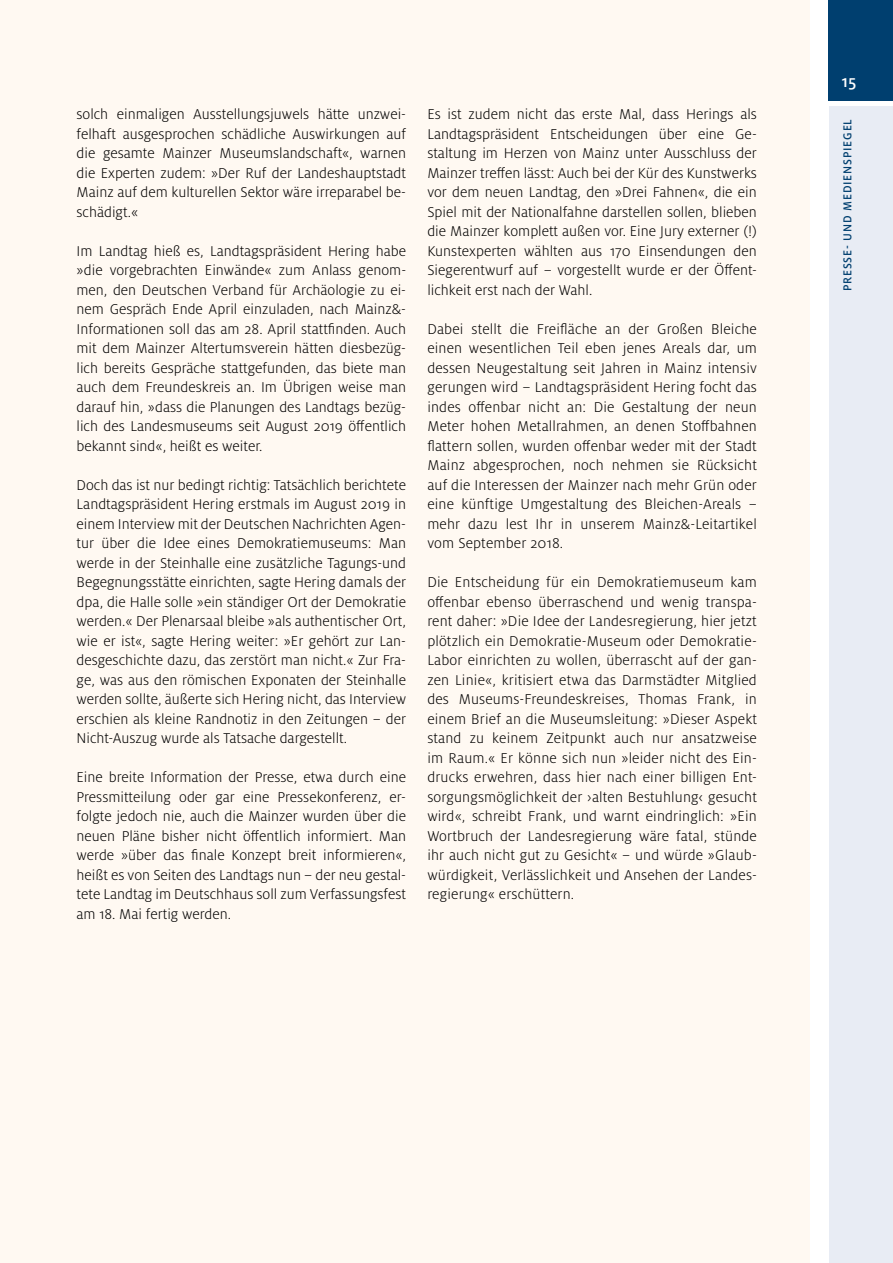
<style>
.page{position:relative;width:893px;height:1263px;background:#fff}
.page>*{position:absolute;margin:0;border:0;box-sizing:border-box;transform-origin:0 0}
.t1{font:500 18px "Milo OT";color:#fff}
.t2{font:300 15.75px/19.5px "Milo OT";color:#000;text-align:justify}
.t3{font:500 12.75px "Milo OT";letter-spacing:.07em;color:#003f6f;scale:.95 1}
</style>
<div class="page">
<div style="left:0;top:0;width:809px;height:1263px;background:#fff9f2"></div>
<div style="left:829px;top:0;width:64px;height:100px;background:#003f6f"></div>
<div style="left:829px;top:106px;width:64px;height:1157px;background:#e8ecf4"></div>
<p class="t2" style="left:77px;top:105px;width:331px">solch einmaligen Ausstellungsjuwels hätte unzwei&shy;felhaft ausgesprochen schädliche Auswirkungen auf die gesamte Mainzer Museumslandschaft«, warnen die Experten zudem: »Der Ruf der Landeshauptstadt Mainz auf dem kulturellen Sektor wäre irreparabel be&shy;schädigt.«</p>
<p class="t2" style="left:77px;top:241px;width:331px">Im Landtag hieß es, Landtagspräsident Hering habe »die vorgebrachten Einwände« zum Anlass genom&shy;men, den Deutschen Verband für Archäologie zu ei&shy;nem Gespräch Ende April einzuladen, nach Mainz&amp;- Informationen soll das am 28. April stattfinden. Auch mit dem Mainzer Altertumsverein hätten diesbezüg&shy;lich bereits Gespräche stattgefunden, das biete man auch dem Freundeskreis an. Im Übrigen weise man darauf hin, »dass die Planungen des Landtags bezüg&shy;lich des Landesmuseums seit August 2019 öffentlich bekannt sind«, heißt es weiter.</p>
<p class="t2" style="left:77px;top:475px;width:331px">Doch das ist nur bedingt richtig: Tatsächlich berichtete Landtagspräsident Hering erstmals im August 2019 in einem Interview mit der Deutschen Nachrichten Agen&shy;tur über die Idee eines Demokratiemuseums: Man werde in der Steinhalle eine zusätzliche Tagungs-und Begegnungsstätte einrichten, sagte Hering damals der dpa, die Halle solle »ein ständiger Ort der Demokratie werden.« Der Plenarsaal bleibe »als authentischer Ort, wie er ist«, sagte Hering weiter: »Er gehört zur Lan&shy;desgeschichte dazu, das zerstört man nicht.« Zur Fra&shy;ge, was aus den römischen Exponaten der Steinhalle werden sollte, äußerte sich Hering nicht, das Interview erschien als kleine Randnotiz in den Zeitungen – der Nicht-Auszug wurde als Tatsache dargestellt.</p>
<p class="t2" style="left:77px;top:768px;width:331px">Eine breite Information der Presse, etwa durch eine Pressmitteilung oder gar eine Pressekonferenz, er&shy;folgte jedoch nie, auch die Mainzer wurden über die neuen Pläne bisher nicht öffentlich informiert. Man werde »über das finale Konzept breit informieren«, heißt es von Seiten des Landtags nun – der neu gestal&shy;tete Landtag im Deutschhaus soll zum Verfassungsfest am 18. Mai fertig werden.</p>
<p class="t2" style="left:427px;top:105px;width:331px">Es ist zudem nicht das erste Mal, dass Herings als Landtagspräsident Entscheidungen über eine Ge&shy;staltung im Herzen von Mainz unter Ausschluss der Mainzer treffen lässt: Auch bei der Kür des Kunstwerks vor dem neuen Landtag, den »Drei Fahnen«, die ein Spiel mit der Nationalfahne darstellen sollen, blieben die Mainzer komplett außen vor. Eine Jury externer (!)<br>Kunstexperten wählten aus 170 Einsendungen den Siegerentwurf auf – vorgestellt wurde er der Öffent&shy;lichkeit erst nach der Wahl.</p>
<p class="t2" style="left:427px;top:319px;width:331px">Dabei stellt die Freifläche an der Großen Bleiche einen wesentlichen Teil eben jenes Areals dar, um dessen Neugestaltung seit Jahren in Mainz intensiv gerungen wird – Landtagspräsident Hering focht das indes offenbar nicht an: Die Gestaltung der neun Meter hohen Metallrahmen, an denen Stoffbahnen flattern sollen, wurden offenbar weder mit der Stadt Mainz abgesprochen, noch nehmen sie Rücksicht auf die Interessen der Mainzer nach mehr Grün oder eine künftige Umgestaltung des Bleichen-Areals – mehr dazu lest Ihr in unserem Mainz&amp;-Leitartikel vom September 2018.</p>
<p class="t2" style="left:427px;top:572px;width:331px">Die Entscheidung für ein Demokratiemuseum kam offenbar ebenso überraschend und wenig transpa&shy;rent daher: »Die Idee der Landesregierung, hier jetzt plötzlich ein Demokratie-Museum oder Demokratie-Labor einrichten zu wollen, überrascht auf der gan&shy;zen Linie«, kritisiert etwa das Darmstädter Mitglied des Museums-Freundeskreises, Thomas Frank, in einem Brief an die Museumsleitung: »Dieser Aspekt stand zu keinem Zeitpunkt auch nur ansatzweise im Raum.« Er könne sich nun »leider nicht des Ein&shy;drucks erwehren, dass hier nach einer billigen Ent&shy;sorgungsmöglichkeit der ›alten Bestuhlung‹ gesucht wird«, schreibt Frank, und warnt eindringlich: »Ein Wortbruch der Landesregierung wäre fatal, stünde ihr auch nicht gut zu Gesicht« – und würde »Glaub&shy;würdigkeit, Verlässlichkeit und Ansehen der Landes&shy;regierung« erschüttern.</p>
<p class="t1" style="left:842px;top:72px;width:16px">15</p>
<p class="t3" style="left:840px;top:291px;width:183px;rotate:-90deg">Presse- und Medienspiegel</p>
</div>
